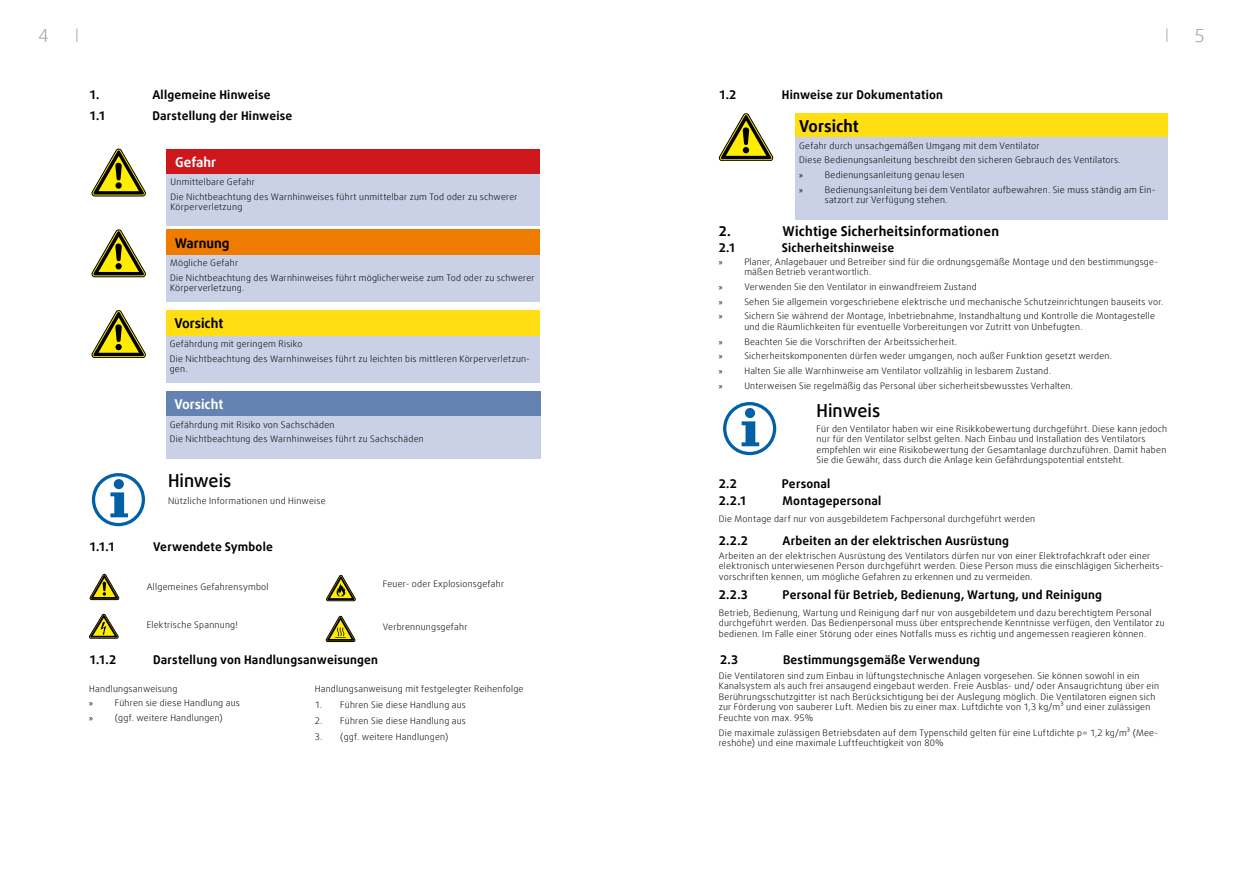
<style>
.page{position:relative;width:1259px;height:893px;background:#fff}
.page>*{position:absolute;margin:0;border:0;box-sizing:border-box;transform-origin:0 0}
.t1{font:500 18px "Daxline Offc Pro";color:#000}
.t2{font:300 18px "Daxline Offc Pro";color:#9d9d9c}
.t3{font:700 16.5px "Daxline Offc Pro";color:#000}
.t4{font:700 13.5px "Daxline Offc Pro";letter-spacing:.01em;color:#000}
.t5{font:700 13.5px "Daxline Offc Pro";color:#fff}
.t6{font:300 13.5px "Daxline Offc Pro";color:#9d9d9c}
.t7{font:700 12px "Daxline Offc Pro";letter-spacing:.02em;color:#000}
.t8{font:300 9px/10.5px "Daxline Offc Pro";letter-spacing:.025em;color:#000}
.t9{font:9px "Myriad Pro";color:#000}
</style>
<div class="page">
<svg style="left:92px;top:473px;width:53px;height:53px"></svg>
<svg style="left:90px;top:574px;width:29px;height:26px"></svg>
<svg style="left:326px;top:616px;width:29px;height:26px"></svg>
<svg style="left:326px;top:575px;width:29px;height:26px"></svg>
<svg style="left:89px;top:614px;width:29px;height:24px"></svg>
<div style="left:167px;top:149px;width:373px;height:25px;background:#cd171a"></div>
<div style="left:167px;top:174px;width:373px;height:51px;background:#cad1e6"></div>
<svg style="left:92px;top:149px;width:54px;height:47px"></svg>
<div style="left:166px;top:230px;width:374px;height:25px;background:#ef7b00"></div>
<div style="left:166px;top:255px;width:374px;height:47px;background:#cad1e6"></div>
<div style="left:166px;top:310px;width:374px;height:26px;background:#ffde14"></div>
<div style="left:166px;top:336px;width:374px;height:47px;background:#cad1e6"></div>
<div style="left:166px;top:391px;width:374px;height:26px;background:#6483b3"></div>
<div style="left:166px;top:417px;width:374px;height:42px;background:#cad1e6"></div>
<div style="left:795px;top:113px;width:372px;height:25px;background:#ffde14"></div>
<div style="left:795px;top:138px;width:372px;height:82px;background:#cad1e6"></div>
<svg style="left:723px;top:402px;width:53px;height:53px"></svg>
<svg style="left:92px;top:230px;width:54px;height:47px"></svg>
<svg style="left:92px;top:310px;width:54px;height:48px"></svg>
<svg style="left:719px;top:113px;width:54px;height:48px"></svg>
<h1 class="t2" style="left:38px;top:23px;width:12px">4</h1>
<h3 class="t6" style="left:76px;top:25px;width:5px">|</h3>
<h3 class="t6" style="left:1165px;top:25px;width:5px">|</h3>
<h1 class="t2" style="left:1194px;top:23px;width:12px">5</h1>
<h3 class="t7" style="left:89px;top:86px;width:12px">1.</h3>
<h3 class="t7" style="left:152px;top:86px;width:120px">Allgemeine Hinweise</h3>
<h3 class="t7" style="left:89px;top:108px;width:18px">1.1</h3>
<h3 class="t7" style="left:152px;top:108px;width:141px">Darstellung der Hinweise</h3>
<h3 class="t5" style="left:175px;top:153px;width:42px">Gefahr</h3>
<p class="t8" style="left:170px;top:175px;width:349px;line-height:14.7px">Unmittelbare Gefahr<br>Die Nichtbeachtung des Warnhinweises führt unmittelbar zum Tod oder zu schwerer</p>
<p class="t8" style="left:170px;top:202px;width:73px">Körperverletzung</p>
<h3 class="t4" style="left:175px;top:234px;width:56px">Warnung</h3>
<p class="t8" style="left:170px;top:255px;width:366px;line-height:14.7px">Mögliche Gefahr<br>Die Nichtbeachtung des Warnhinweises führt möglicherweise zum Tod oder zu schwerer</p>
<p class="t8" style="left:170px;top:283px;width:76px">Körperverletzung.</p>
<h3 class="t4" style="left:174px;top:315px;width:50px">Vorsicht</h3>
<p class="t8" style="left:170px;top:336px;width:362px;line-height:14.7px">Gefährdung mit geringem Risiko<br>Die Nichtbeachtung des Warnhinweises führt zu leichten bis mittleren Körperverletzun-</p>
<p class="t8" style="left:170px;top:364px;width:19px">gen.</p>
<h3 class="t5" style="left:174px;top:395px;width:50px">Vorsicht</h3>
<p class="t8" style="left:170px;top:417px;width:256px;line-height:14.7px">Gefährdung mit Risiko von Sachschäden<br>Die Nichtbeachtung des Warnhinweises führt zu Sachschäden</p>
<h1 class="t1" style="left:168px;top:469px;width:65px">Hinweis</h1>
<p class="t8" style="left:168px;top:495px;width:159px">Nützliche Informationen und Hinweise</p>
<h3 class="t7" style="left:89px;top:538px;width:27px">1.1.1</h3>
<h3 class="t7" style="left:153px;top:538px;width:121px">Verwendete Symbole</h3>
<p class="t8" style="left:147px;top:581px;width:123px">Allgemeines Gefahrensymbol</p>
<p class="t8" style="left:147px;top:619px;width:93px">Elektrische Spannung!</p>
<p class="t8" style="left:383px;top:578px;width:123px">Feuer- oder Explosionsgefahr</p>
<p class="t8" style="left:383px;top:622px;width:86px">Verbrennungsgefahr</p>
<h3 class="t7" style="left:89px;top:652px;width:28px">1.1.2</h3>
<h3 class="t7" style="left:153px;top:652px;width:226px">Darstellung von Handlungsanweisungen</h3>
<p class="t8" style="left:89px;top:683px;width:90px">Handlungsanweisung</p>
<p class="t9" style="left:89px;top:698px;width:5px">»</p>
<p class="t8" style="left:115px;top:698px;width:127px">Führen sie diese Handlung aus</p>
<p class="t9" style="left:89px;top:713px;width:5px">»</p>
<p class="t8" style="left:115px;top:713px;width:110px">(ggf. weitere Handlungen)</p>
<p class="t8" style="left:315px;top:683px;width:210px">Handlungsanweisung mit festgelegter Reihenfolge</p>
<p class="t8" style="left:315px;top:699px;width:153px">1. Führen Sie diese Handlung aus</p>
<p class="t8" style="left:315px;top:716px;width:153px">2. Führen Sie diese Handlung aus</p>
<p class="t8" style="left:315px;top:732px;width:135px">3. (ggf. weitere Handlungen)</p>
<h3 class="t7" style="left:719px;top:86px;width:19px">1.2</h3>
<h3 class="t7" style="left:782px;top:86px;width:163px">Hinweise zur Dokumentation</h3>
<h2 class="t3" style="left:799px;top:115px;width:61px">Vorsicht</h2>
<p class="t8" style="left:799px;top:138px;width:323px;line-height:14.7px">Gefahr durch unsachgemäßen Umgang mit dem Ventilator<br>Diese Bedienungsanleitung beschreibt den sicheren Gebrauch des Ventilators.</p>
<p class="t9" style="left:799px;top:170px;width:5px">»</p>
<p class="t8" style="left:824px;top:170px;width:141px">Bedienungsanleitung genau lesen</p>
<p class="t9" style="left:799px;top:184px;width:5px">»</p>
<p class="t8" style="left:824px;top:185px;width:332px">Bedienungsanleitung bei dem Ventilator aufbewahren. Sie muss ständig am Ein&shy;satzort zur Verfügung stehen.</p>
<h3 class="t4" style="left:719px;top:222px;width:14px">2.</h3>
<h3 class="t4" style="left:782px;top:222px;width:218px">Wichtige Sicherheitsinformationen</h3>
<h3 class="t7" style="left:719px;top:240px;width:18px">2.1</h3>
<h3 class="t7" style="left:782px;top:240px;width:114px">Sicherheitshinweise</h3>
<p class="t9" style="left:719px;top:256px;width:5px">»</p>
<p class="t8" style="left:744px;top:256px;width:415px">Planer, Anlagebauer und Betreiber sind für die ordnungsgemäße Montage und den bestimmungsge&shy;mäßen Betrieb verantwortlich.</p>
<p class="t9" style="left:719px;top:281px;width:5px">»</p>
<p class="t8" style="left:744px;top:281px;width:234px">Verwenden Sie den Ventilator in einwandfreiem Zustand</p>
<p class="t9" style="left:719px;top:296px;width:5px">»</p>
<p class="t8" style="left:744px;top:296px;width:420px">Sehen Sie allgemein vorgeschriebene elektrische und mechanische Schutzeinrichtungen bauseits vor.</p>
<p class="t9" style="left:719px;top:311px;width:5px">»</p>
<p class="t8" style="left:744px;top:311px;width:412px">Sichern Sie während der Montage, Inbetriebnahme, Instandhaltung und Kontrolle die Montagestelle und die Räumlichkeiten für eventuelle Vorbereitungen vor Zutritt von Unbefugten.</p>
<p class="t9" style="left:719px;top:336px;width:5px">»</p>
<p class="t8" style="left:744px;top:336px;width:214px">Beachten Sie die Vorschriften der Arbeitssicherheit.</p>
<p class="t9" style="left:719px;top:351px;width:5px">»</p>
<p class="t8" style="left:744px;top:351px;width:369px">Sicherheitskomponenten dürfen weder umgangen, noch außer Funktion gesetzt werden.</p>
<p class="t9" style="left:719px;top:365px;width:5px">»</p>
<p class="t8" style="left:744px;top:366px;width:308px">Halten Sie alle Warnhinweise am Ventilator vollzählig in lesbarem Zustand.</p>
<p class="t9" style="left:719px;top:380px;width:5px">»</p>
<p class="t8" style="left:744px;top:380px;width:330px">Unterweisen Sie regelmäßig das Personal über sicherheitsbewusstes Verhalten.</p>
<h1 class="t1" style="left:816px;top:398px;width:65px">Hinweis</h1>
<p class="t8" style="left:816px;top:423px;width:352px">Für den Ventilator haben wir eine Risikkobewertung durchgeführt. Diese kann jedoch nur für den Ventilator selbst gelten. Nach Einbau und Installation des Ventilators empfehlen wir eine Risikobewertung der Gesamtanlage durchzuführen. Damit haben Sie die Gewähr, dass durch die Anlage kein Gefährdungspotential entsteht.</p>
<h3 class="t7" style="left:719px;top:476px;width:20px">2.2</h3>
<h3 class="t7" style="left:782px;top:476px;width:50px">Personal</h3>
<h3 class="t7" style="left:719px;top:493px;width:29px">2.2.1</h3>
<h3 class="t7" style="left:782px;top:493px;width:100px">Montagepersonal</h3>
<p class="t8" style="left:719px;top:514px;width:318px">Die Montage darf nur von ausgebildetem Fachpersonal durchgeführt werden</p>
<h3 class="t7" style="left:719px;top:532px;width:31px">2.2.2</h3>
<h3 class="t7" style="left:782px;top:532px;width:228px">Arbeiten an der elektrischen Ausrüstung</h3>
<p class="t8" style="left:719px;top:550px;width:446px">Arbeiten an der elektrischen Ausrüstung des Ventilators dürfen nur von einer Elektrofachkraft oder einer elektronisch unterwiesenen Person durchgeführt werden. Diese Person muss die einschlägigen Sicherheits&shy;vorschriften kennen, um mögliche Gefahren zu erkennen und zu vermeiden.</p>
<p class="t8" style="left:719px;top:607px;width:447px">Betrieb, Bedienung, Wartung und Reinigung darf nur von ausgebildetem und dazu berechtigtem Personal durchgeführt werden. Das Bedienpersonal muss über entsprechende Kenntnisse verfügen, den Ventilator zu bedienen. Im Falle einer Störung oder eines Notfalls muss es richtig und angemessen reagieren können.</p>
<h3 class="t7" style="left:719px;top:586px;width:31px">2.2.3</h3>
<h3 class="t7" style="left:782px;top:586px;width:321px">Personal für Betrieb, Bedienung, Wartung, und Reinigung</h3>
<h3 class="t7" style="left:720px;top:652px;width:20px">2.3</h3>
<h3 class="t7" style="left:783px;top:652px;width:198px">Bestimmungsgemäße Verwendung</h3>
<p class="t8" style="left:719px;top:670px;width:442px">Die Ventilatoren sind zum Einbau in lüftungstechnische Anlagen vorgesehen. Sie können sowohl in ein Kanalsystem als auch frei ansaugend eingebaut werden. Freie Ausblas- und/ oder Ansaugrichtung über ein Berührungsschutzgitter ist nach Berücksichtigung bei der Auslegung möglich. Die Ventilatoren eignen sich zur Förderung von sauberer Luft. Medien bis zu einer max. Luftdichte von 1,3 kg/m³ und einer zulässigen Feuchte von max. 95%</p>
<p class="t8" style="left:719px;top:727px;width:441px">Die maximale zulässigen Betriebsdaten auf dem Typenschild gelten für eine Luftdichte p= 1,2 kg/m³ (Mee&shy;reshöhe) und eine maximale Luftfeuchtigkeit von 80%</p>
</div>
